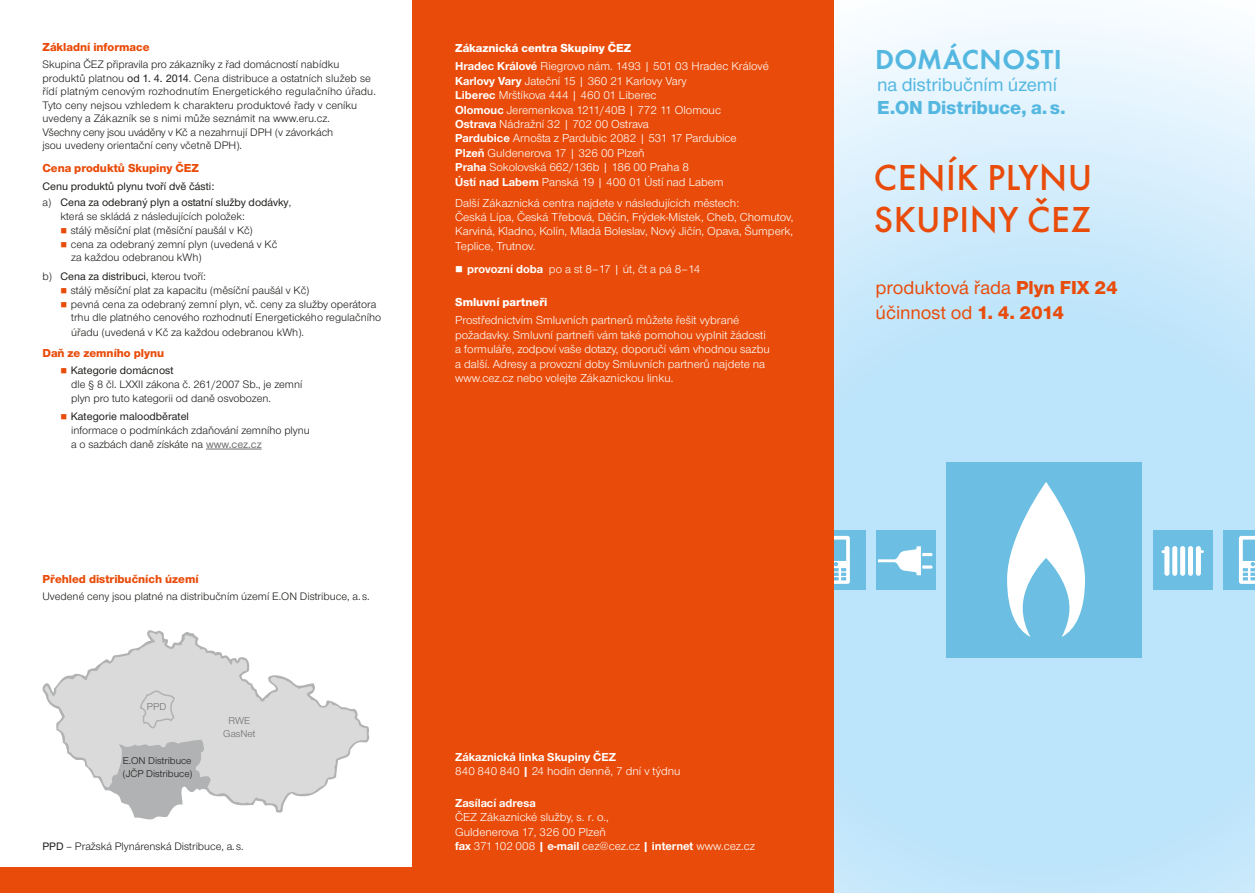
<style>
.page{position:relative;width:1255px;height:893px;background:#fff}
.page>*{position:absolute;margin:0;border:0;box-sizing:border-box;transform-origin:0 0}
.t1{font:500 37.5px/42px "Futura CEZOT";letter-spacing:.015em;color:#e94c0a}
.t2{font:600 28.5px "Futura CEZOT";letter-spacing:.01em;color:#54b7e0}
.t3{font:500 19.5px/25px "Nimbus CEZOT";letter-spacing:-.005em;color:#e94c0a}
.t4{font:500 19.5px "Nimbus CEZOT";letter-spacing:-.005em;color:#54b7e0}
.t5{font:800 19.5px "Nimbus CEZOT";color:#54b7e0}
.t6{font:12px/14.4px "Nimbus CEZOT";color:#fff}
.t7{font:800 12px "Nimbus CEZOT";color:#e94c0a}
.t8{font:800 12px "Nimbus CEZOT";color:#fff}
.t9{font:700 12px "Nimbus CEZOT";color:#fff}
.t10{font:11.25px/13.5px "Nimbus CEZOT";color:#1a1a18}
.t11{font:500 11.25px/15.6px "Nimbus CEZOT";color:#1a1a18}
.t12{font:10.35px/12.3px "Nimbus CEZOT";color:#1a1a18}
.t13{font:10.35px/12.3px "Nimbus CEZOT";color:#6f6f6e;text-align:center}
.s1{font-weight:500}
.s2{font-weight:400}
.s3{color:#e94c0a}
.s4{font-weight:500;color:#6f6f6e}
.s5{font-weight:800}
.s6{font-weight:700}
</style>
<div class="page">
<svg style="left:833px;top:0;width:421px;height:893px;background:#c9e8fa"></svg>
<div style="left:946px;top:462px;width:196px;height:195px;background:#6cbfe3"></div>
<svg style="left:1007px;top:482px;width:77px;height:155px"></svg>
<div style="left:1152px;top:530px;width:60px;height:59px;background:#6cbfe3"></div>
<div style="left:1187px;top:546px;width:5px;height:30px;background:#fff;border-radius:3px"></div>
<div style="left:1180px;top:546px;width:5px;height:30px;background:#fff;border-radius:3px"></div>
<div style="left:1172px;top:546px;width:5px;height:30px;background:#fff;border-radius:3px"></div>
<div style="left:1164px;top:546px;width:5px;height:30px;background:#fff;border-radius:3px"></div>
<div style="left:1195px;top:546px;width:5px;height:30px;background:#fff;border-radius:3px"></div>
<div style="left:876px;top:530px;width:59px;height:59px;background:#6cbfe3"></div>
<svg style="left:878px;top:546px;width:54px;height:29px"></svg>
<div style="left:806px;top:530px;width:59px;height:59px;background:#6cbfe3"></div>
<svg style="left:833px;top:536px;width:16px;height:48px"></svg>
<div style="left:1222px;top:530px;width:32px;height:59px;background:#6cbfe3"></div>
<svg style="left:1238px;top:536px;width:16px;height:48px"></svg>
<div style="left:412px;top:0;width:421px;height:893px;background:#e94c0a"></div>
<div style="left:0;top:867px;width:425px;height:26px;background:#e94c0a"></div>
<svg style="left:45px;top:632px;width:322px;height:178px;fill:#dadada"></svg>
<svg style="left:107px;top:679px;width:104px;height:140px;background:#cecece"></svg>
<hr style="left:206px;top:449px;width:56px;height:1px;background:#6f6f6e">
<p class="t7" style="left:43px;top:40px;width:108px">Základní informace</p>
<p class="t10" style="left:43px;top:58px;width:335px">Skupina ČEZ připravila pro zákazníky z řad domácností nabídku produktů platnou <span class="s1">od 1. 4. 2014</span>. Cena distribuce a ostatních služeb se řídí platným cenovým rozhodnutím Energetického regulačního úřadu.<br>Tyto ceny nejsou vzhledem k charakteru produktové řady v ceníku uvedeny a Zákazník se s nimi může seznámit na www.eru.cz.<br>Všechny ceny jsou uváděny v Kč a nezahrnují DPH (v závorkách<br>jsou uvedeny orientační ceny včetně DPH).</p>
<p class="t7" style="left:43px;top:161px;width:158px">Cena produktů Skupiny ČEZ</p>
<p class="t11" style="left:43px;top:178px;width:250px">Cenu produktů plynu tvoří dvě části:<br><span class="s2">a)</span> Cena za odebraný plyn a ostatní služby dodávky<span class="s2">,</span></p>
<p class="t10" style="left:61px;top:210px;width:186px">která se skládá z následujících položek:</p>
<p class="t10" style="left:61px;top:224px;width:194px"><span class="s3">■</span> stálý měsíční plat (měsíční paušál v Kč)</p>
<p class="t10" style="left:71px;top:237px;width:207px;text-indent:-11px"><span class="s3">■</span> cena za odebraný zemní plyn (uvedená v Kč za každou odebranou kWh)</p>
<p class="t11" style="left:43px;top:268px;width:165px"><span class="s2">b)</span> Cena za distribuci<span class="s2">, kterou tvoří:</span></p>
<p class="t10" style="left:61px;top:284px;width:250px"><span class="s3">■</span> stálý měsíční plat za kapacitu (měsíční paušál v Kč)</p>
<p class="t10" style="left:71px;top:297px;width:311px;line-height:14px;text-indent:-11px"><span class="s3">■</span> pevná cena za odebraný zemní plyn, vč. ceny za služby operátora trhu dle platného cenového rozhodnutí Energetického regulačního úřadu (uvedená v Kč za každou odebranou kWh).</p>
<p class="t7" style="left:43px;top:346px;width:123px">Daň ze zemního plynu</p>
<p class="t10" style="left:71px;top:364px;width:233px;line-height:14px;text-indent:-10px"><span class="s3">■</span> <span class="s1">Kategorie domácnost<br></span>dle § 8 čl. LXXII zákona č. 261/2007 Sb., je zemní plyn pro tuto kategorii od daně osvobozen.</p>
<p class="t10" style="left:71px;top:409px;width:240px;line-height:14px;text-indent:-10px"><span class="s3">■</span> <span class="s1">Kategorie maloodběratel<br></span>informace o podmínkách zdaňování zemního plynu a o sazbách daně získáte na <span class="s4">www.cez.cz</span></p>
<p class="t7" style="left:43px;top:572px;width:157px">Přehled distribučních území</p>
<p class="t10" style="left:43px;top:590px;width:328px">Uvedené ceny jsou platné na distribučním území E.ON Distribuce, a. s.</p>
<p class="t13" style="left:147px;top:701px;width:21px">PPD</p>
<p class="t12" style="left:123px;top:755px;width:71px">E.ON Distribuce (JČP Distribuce)</p>
<p class="t13" style="left:223px;top:715px;width:34px">RWE<br>GasNet</p>
<p class="t10" style="left:43px;top:840px;width:203px"><span class="s1">PPD</span> – Pražská Plynárenská Distribuce, a. s.</p>
<p class="t6" style="left:455px;top:39px;width:315px;line-height:18.6px"><span class="s5">Zákaznická centra Skupiny ČEZ<br></span><span class="s6">Hradec Králové</span> Riegrovo nám. 1493 | 501 03 Hradec Králové</p>
<p class="t6" style="left:455px;top:74px;width:283px"><span class="s6">Karlovy Vary</span> Jateční 15 | 360 21 Karlovy Vary<br><span class="s6">Liberec</span> Mrštíkova 444 | 460 01 Liberec<br><span class="s6">Olomouc</span> Jeremenkova 1211/40B | 772 11 Olomouc <span class="s6">Ostrava</span> Nádražní 32 | 702 00 Ostrava<br><span class="s6">Pardubice</span> Arnošta z Pardubic 2082 | 531 17 Pardubice <span class="s6">Plzeň</span> Guldenerova 17 | 326 00 Plzeň<br><span class="s6">Praha</span> Sokolovská 662/136b | 186 00 Praha 8<br><span class="s6">Ústí nad Labem</span> Panská 19 | 400 01 Ústí nad Labem</p>
<p class="t6" style="left:455px;top:196px;width:340px">Další Zákaznická centra najdete v následujících městech:<br>Česká Lípa, Česká Třebová, Děčín, Frýdek-Místek, Cheb, Chomutov, Karviná, Kladno, Kolín, Mladá Boleslav, Nový Jičín, Opava, Šumperk, Teplice, Trutnov.</p>
<p class="t6" style="left:455px;top:262px;width:246px">■ <span class="s6">provozní doba</span> po a st 8–17 | út, čt a pá 8–14</p>
<p class="t8" style="left:455px;top:295px;width:94px">Smluvní partneři</p>
<p class="t6" style="left:455px;top:313px;width:316px">Prostřednictvím Smluvních partnerů můžete řešit vybrané požadavky. Smluvní partneři vám také pomohou vyplnit žádosti a formuláře, zodpoví vaše dotazy, doporučí vám vhodnou sazbu a další. Adresy a provozní doby Smluvních partnerů najdete na www.cez.cz nebo volejte Zákaznickou linku.</p>
<p class="t6" style="left:455px;top:750px;width:227px"><span class="s6">Zákaznická linka Skupiny ČEZ<br></span>840 840 840 <span class="s6">|</span> 24 hodin denně, 7 dní v týdnu</p>
<p class="t9" style="left:455px;top:796px;width:82px">Zasílací adresa</p>
<p class="t6" style="left:455px;top:810px;width:301px">ČEZ Zákaznické služby, s. r. o.,<br>Guldenerova 17, 326 00 Plzeň<br><span class="s6">fax</span> 371102 008 <span class="s6">| e-mail</span> cez@cez.cz <span class="s6">| internet</span> www.cez.cz</p>
<h2 class="t2" style="left:875px;top:43px;width:188px">DOMÁCNOSTI</h2>
<h3 class="t4" style="left:877px;top:74px;width:181px">na distribučním území</h3>
<h3 class="t5" style="left:877px;top:96px;width:190px">E.ON Distribuce, a.s.</h3>
<h1 class="t1" style="left:873px;top:157px;width:220px">CENÍK PLYNU<br>SKUPINY ČEZ</h1>
<h3 class="t3" style="left:875px;top:275px;width:244px">produktová řada <span class="s5">Plyn FIX 24 </span>účinnost od <span class="s5">1. 4. 2014</span></h3>
</div>
